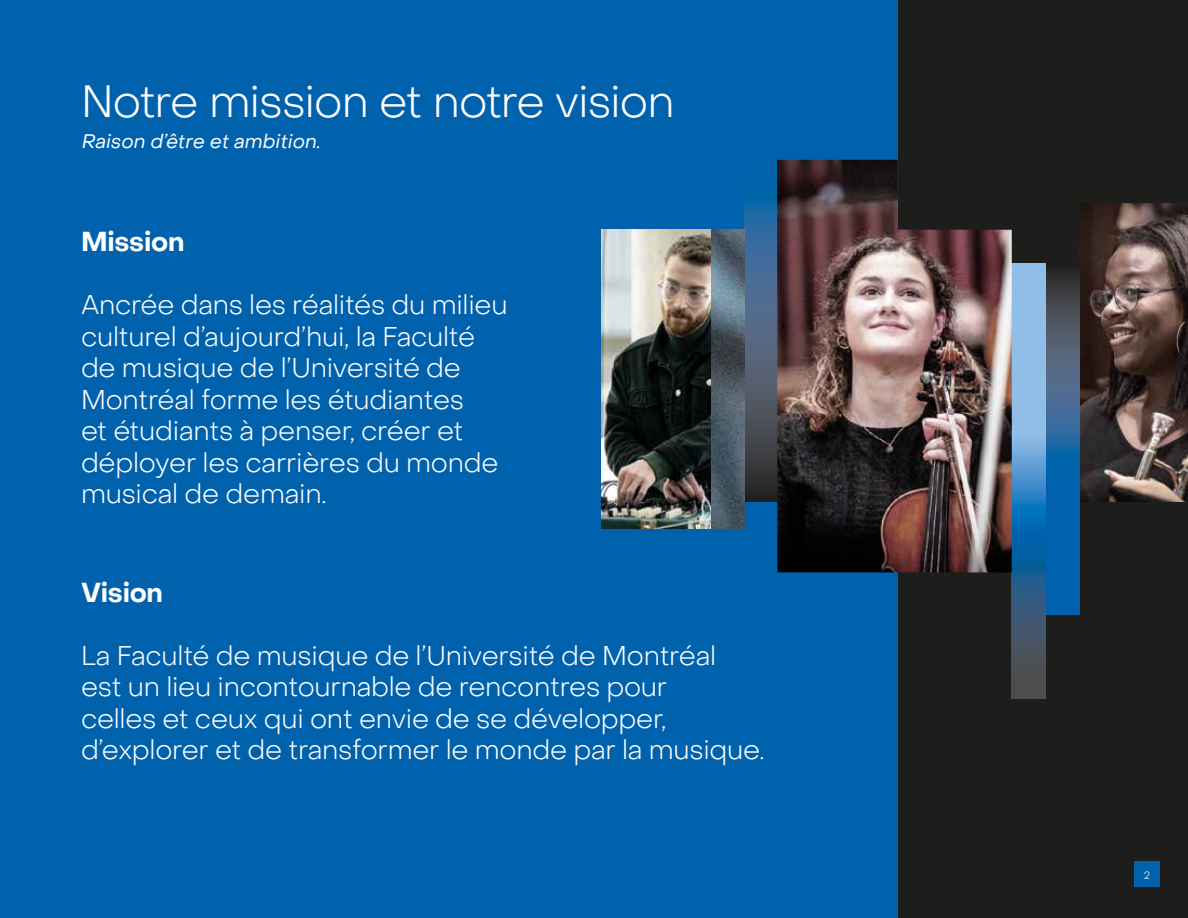
<style>
.page{position:relative;width:1188px;height:918px;background:#fff}
.page>*{position:absolute;margin:0;border:0;box-sizing:border-box;transform-origin:0 0}
.t1{font:300 45px "PP Object Sans";letter-spacing:-.025em;color:#fff}
.t2{font:300 27px/31.5px "PP Object Sans";letter-spacing:-.01em;color:#fff}
.t3{font:700 27px "PP Object Sans";letter-spacing:-.01em;color:#fff}
.t4{font:italic 19.5px "PP Object Sans";color:#fff}
.t5{font:300 10.5px "PP Object Sans";color:#fff}
</style>
<div class="page">
<div style="left:898px;top:0;width:290px;height:918px;background:#1d1d1b"></div>
<img style="left:1079px;top:204px;width:109px;height:298px">
<div style="left:0;top:0;width:898px;height:918px;background:#0061ad"></div>
<svg style="left:744px;top:205px;width:33px;height:297px;background:#445a73"></svg>
<svg style="left:1046px;top:271px;width:33px;height:344px;background:#245f90"></svg>
<svg style="left:1012px;top:263px;width:34px;height:436px;background:#598cb6"></svg>
<img style="left:602px;top:230px;width:142px;height:299px">
<img style="left:777px;top:160px;width:235px;height:412px">
<div style="left:1134px;top:861px;width:26px;height:26px;background:#0061ad"></div>
<h1 class="t1" style="left:81px;top:74px;width:595px">Notre mission et notre vision</h1>
<p class="t4" style="left:82px;top:130px;width:241px">Raison d’être et ambition.</p>
<p class="t3" style="left:81px;top:225px;width:105px">Mission</p>
<p class="t2" style="left:81px;top:289px;width:428px">Ancrée dans les réalités du milieu culturel d’aujourd’hui, la Faculté de musique de l’Université de<br>Montréal forme les étudiantes<br>et étudiants à penser, créer et déployer les carrières du monde musical de demain.</p>
<p class="t3" style="left:81px;top:576px;width:84px">Vision</p>
<p class="t2" style="left:81px;top:640px;width:685px">La Faculté de musique de l’Université de Montréal<br>est un lieu incontournable de rencontres pour<br>celles et ceux qui ont envie de se développer, d’explorer et de transformer le monde par la musique.</p>
<p class="t5" style="left:1144px;top:869px;width:8px">2</p>
</div>
